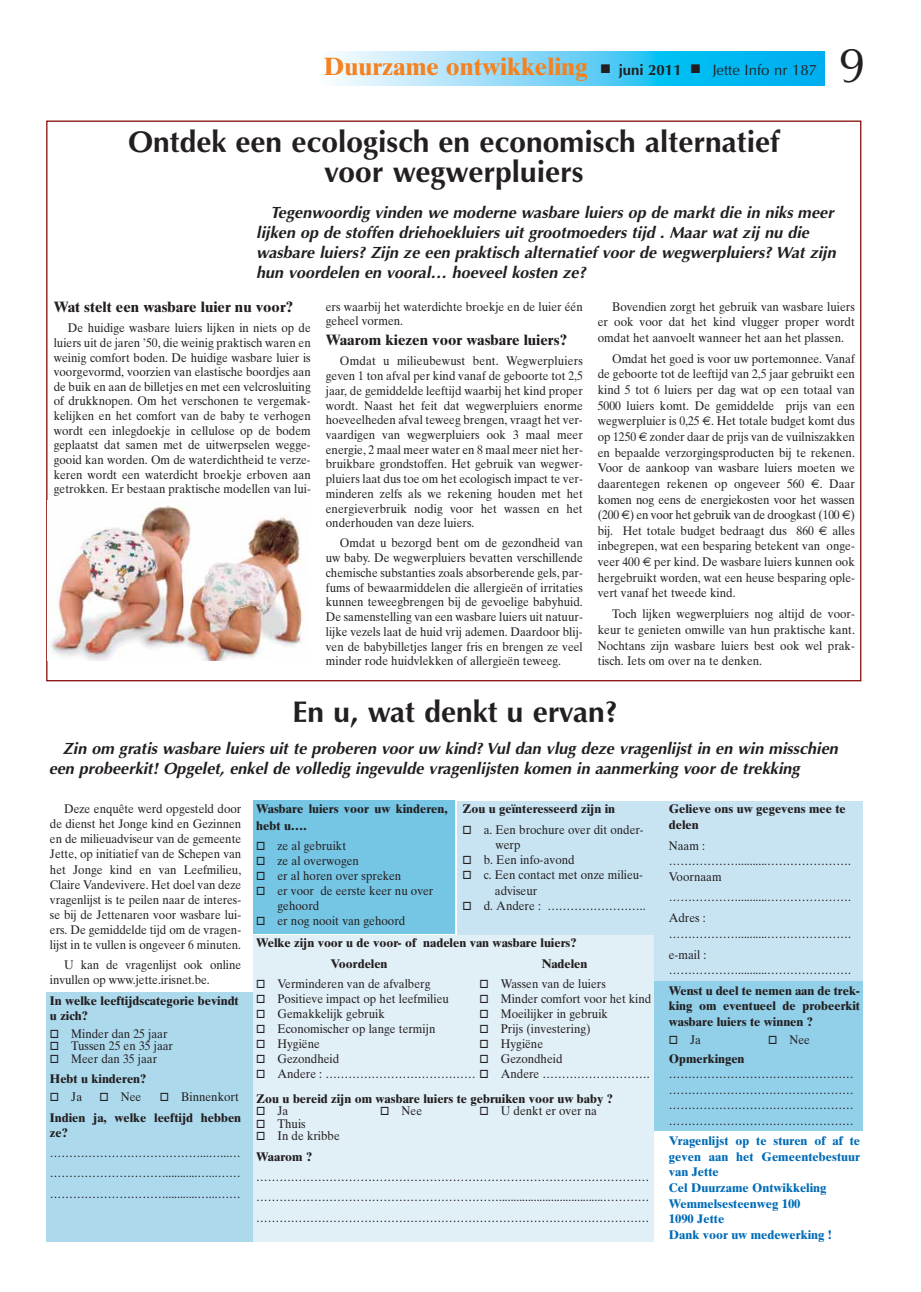
<style>
.page{position:relative;width:921px;height:1292px;background:#fff}
.page>*{position:absolute;margin:0;border:0;box-sizing:border-box;transform-origin:0 0}
.t1{font:49.25px "Optima";color:#231f20}
.t2{font:700 30px/30px "Optima";color:#231f20;text-align:center}
.t3{font:700 25px "Times Ten";color:#f5821f}
.t4{font:italic 700 16.25px/20px "Optima";color:#231f20}
.t5{font:700 15px "Times Ten";color:#231f20}
.t6{font:12.5px/14.8px "Times Ten";color:#231f20;text-align:justify;scale:.93 1}
.t7{font:700 12.5px/15.5px "Times Ten";color:#231f20}
.t8{font:700 12.5px/15.5px "Times Ten";color:#006cb7}
.s1{color:#231f20}
.s2{font-family:"Optima";font-size:15px;color:#231f20}
.s3{font-family:"Optima";font-weight:400;font-size:15px;color:#231f20}
.s4{font-family:"Euro Sans"}
</style>
<div class="page">
<div style="left:649px;top:981px;width:214px;height:149px;background:#92cfe8"></div>
<div style="left:457px;top:801px;width:406px;height:180px;background:#c8e4f2"></div>
<div style="left:254px;top:801px;width:201px;height:133px;background:#75c5e4"></div>
<div style="left:46px;top:992px;width:208px;height:250px;background:#add9ec"></div>
<svg style="left:334px;top:51px;width:490px;height:34px;background:#63d0f6"></svg>
<img style="left:49px;top:505px;width:259px;height:156px">
<div style="left:254px;top:936px;width:400px;height:306px;background:#e1eff6"></div>
<h3 class="t3" style="left:324px;top:57px;width:495px">Duurzame ontwikkeling <span class="s1">■</span> <span class="s2">juni 2011</span> <span class="s1">■</span> <span class="s3">Jette Info nr 187</span></h3>
<h1 class="t1" style="left:839px;top:45px;width:29px">9</h1>
<h2 class="t2" style="left:128px;top:130px;width:653px">Ontdek een ecologisch en economisch alternatief voor wegwerpluiers</h2>
<p class="t4" style="left:256px;top:204px;width:584px;text-indent:14px">Tegenwoordig vinden we moderne wasbare luiers op de markt die in niks meer lijken op de stoffen driehoekluiers uit grootmoeders tijd . Maar wat zij nu die wasbare luiers? Zijn ze een praktisch alternatief voor de wegwerpluiers? Wat zijn hun voordelen en vooral… hoeveel kosten ze?</p>
<p class="t5" style="left:54px;top:302px;width:241px">Wat stelt een wasbare luier nu voor?</p>
<p class="t6" style="left:54px;top:322px;width:278px;text-indent:14px">De huidige wasbare luiers lijken in niets op de luiers uit de jaren ’50, die weinig praktisch waren en weinig comfort boden. De huidige wasbare luier is voorgevormd, voorzien van elastische boordjes aan de buik en aan de billetjes en met een velcrosluiting of drukknopen. Om het verschonen te vergemak&shy;kelijken en het comfort van de baby te verhogen wordt een inlegdoekje in cellulose op de bodem geplaatst dat samen met de uitwerpselen wegge&shy;gooid kan worden. Om de waterdichtheid te verze&shy;keren wordt een waterdicht broekje erboven aan getrokken. Er bestaan praktische modellen van lui-</p>
<p class="t6" style="left:326px;top:300px;width:278px">ers waarbij het waterdichte broekje en de luier één geheel vormen.</p>
<p class="t5" style="left:326px;top:335px;width:243px">Waarom kiezen voor wasbare luiers?</p>
<p class="t6" style="left:326px;top:355px;width:278px;text-indent:14px">Omdat u milieubewust bent. Wegwerpluiers geven 1 ton afval per kind vanaf de geboorte tot 2,5 jaar, de gemiddelde leeftijd waarbij het kind proper wordt. Naast het feit dat wegwerpluiers enorme hoeveelheden afval teweeg brengen, vraagt het ver&shy;vaardigen van wegwerpluiers ook 3 maal meer energie, 2 maal meer water en 8 maal meer niet her&shy;bruikbare grondstoffen. Het gebruik van wegwer&shy;pluiers laat dus toe om het ecologisch impact te ver&shy;minderen zelfs als we rekening houden met het energieverbruik nodig voor het wassen en het onderhouden van deze luiers.</p>
<p class="t6" style="left:326px;top:537px;width:278px;text-indent:14px">Omdat u bezorgd bent om de gezondheid van uw baby. De wegwerpluiers bevatten verschillende chemische substanties zoals absorberende gels, par&shy;fums of bewaarmiddelen die allergieën of irritaties kunnen teweegbrengen bij de gevoelige babyhuid.<br>De samenstelling van een wasbare luiers uit natuur&shy;lijke vezels laat de huid vrij ademen. Daardoor blij&shy;ven de babybilletjes langer fris en brengen ze veel minder rode huidvlekken of allergieën teweeg.</p>
<p class="t6" style="left:598px;top:300px;width:278px;line-height:15.6px;text-indent:14px">Bovendien zorgt het gebruik van wasbare luiers er ook voor dat het kind vlugger proper wordt omdat het aanvoelt wanneer het aan het plassen.</p>
<p class="t6" style="left:598px;top:352px;width:278px;line-height:15.6px;text-indent:14px">Omdat het goed is voor uw portemonnee. Vanaf de geboorte tot de leeftijd van 2,5 jaar gebruikt een kind 5 tot 6 luiers per dag wat op een totaal van 5000 luiers komt. De gemiddelde prijs van een wegwerpluier is 0,25 <span class="s4">€</span>. Het totale budget komt dus op 1250 <span class="s4">€</span> zonder daar de prijs van de vuilniszakken en bepaalde verzorgingsproducten bij te rekenen.<br>Voor de aankoop van wasbare luiers moeten we daarentegen rekenen op ongeveer 560 <span class="s4">€</span>. Daar komen nog eens de energiekosten voor het wassen (200 <span class="s4">€</span>) en voor het gebruik van de droogkast (100 <span class="s4">€</span>) bij. Het totale budget bedraagt dus 860 <span class="s4">€</span> alles inbegrepen, wat een besparing betekent van onge&shy;veer 400 <span class="s4">€</span> per kind. De wasbare luiers kunnen ook hergebruikt worden, wat een heuse besparing ople&shy;vert vanaf het tweede kind.</p>
<p class="t6" style="left:598px;top:607px;width:278px;line-height:15.6px;text-indent:14px">Toch lijken wegwerpluiers nog altijd de voor&shy;keur te genieten omwille van hun praktische kant.<br>Nochtans zijn wasbare luiers best ook wel prak&shy;tisch. Iets om over na te denken.</p>
<h2 class="t2" style="left:293px;top:700px;width:327px">En u, wat denkt u ervan?</h2>
<h3 class="t4" style="left:49px;top:740px;width:794px;text-indent:14px">Zin om gratis wasbare luiers uit te proberen voor uw kind? Vul dan vlug deze vragenlijst in en win misschien een probeerkit! Opgelet, enkel de volledig ingevulde vragenlijsten komen in aanmerking voor de trekking</h3>
<p class="t6" style="left:50px;top:803px;width:207px;line-height:15.1px;text-indent:14px">Deze enquête werd opgesteld door de dienst het Jonge kind en Gezinnen en de milieuadviseur van de gemeente Jette, op initiatief van de Schepen van het Jonge kind en van Leefmilieu, Claire Vandevivere. Het doel van deze vragenlijst is te peilen naar de interes&shy;se bij de Jettenaren voor wasbare lui&shy;ers. De gemiddelde tijd om de vragen&shy;lijst in te vullen is ongeveer 6 minuten.</p>
<p class="t6" style="left:50px;top:959px;width:207px;line-height:15.1px;text-indent:14px">U kan de vragenlijst ook online invullen op www.jette.irisnet.be.</p>
<p class="t7" style="left:50px;top:994px;width:190px;line-height:15.1px">In welke leeftijdscategorie bevindt u zich?</p>
<p class="t6" style="left:71px;top:1028px;width:111px;line-height:12.6px;text-align:left">Minder dan 25 jaar<br>Tussen 25 en 35 jaar<br>Meer dan 35 jaar</p>
<p class="t7" style="left:50px;top:1072px;width:98px">Hebt u kinderen?</p>
<p class="t6" style="left:71px;top:1091px;width:13px">Ja</p>
<p class="t6" style="left:121px;top:1091px;width:24px">Nee</p>
<p class="t6" style="left:181px;top:1091px;width:64px">Binnenkort</p>
<p class="t7" style="left:50px;top:1111px;width:193px;line-height:15.1px">Indien ja, welke leeftijd hebben ze?</p>
<p class="t6" style="left:50px;top:1144px;width:207px;line-height:20.4px">…………………………………...…...… …………………………...........…...…… …………………………...........…...……</p>
<p class="t7" style="left:256px;top:802px;width:193px;line-height:16.2px">Wasbare luiers voor uw kinderen, hebt u….</p>
<p class="t6" style="left:277px;top:839px;width:169px;text-align:left">ze al gebruikt<br>ze al overwogen<br>er al horen over spreken<br>er voor de eerste keer nu over gehoord<br>er nog nooit van gehoord</p>
<p class="t7" style="left:462px;top:802px;width:154px">Zou u geïnteresseerd zijn in</p>
<p class="t6" style="left:484px;top:823px;width:174px">a. Een brochure over dit onder-</p>
<p class="t6" style="left:495px;top:839px;width:28px">werp</p>
<p class="t6" style="left:484px;top:854px;width:99px">b. Een info-avond</p>
<p class="t6" style="left:484px;top:869px;width:173px">c. Een contact met onze milieu-</p>
<p class="t6" style="left:495px;top:884px;width:47px">adviseur</p>
<p class="t6" style="left:484px;top:899px;width:175px">d. Andere : ……………………..</p>
<p class="t7" style="left:330px;top:934px;width:248px;line-height:20.4px;text-indent:-74px">Welke zijn voor u de voor- of nadelen van wasbare luiers?<br>Voordelen</p>
<p class="t7" style="left:542px;top:957px;width:47px">Nadelen</p>
<p class="t6" style="left:277px;top:977px;width:166px">Verminderen van de afvalberg</p>
<p class="t6" style="left:501px;top:977px;width:114px">Wassen van de luiers</p>
<p class="t6" style="left:277px;top:992px;width:186px">Positieve impact op het leefmilieu</p>
<p class="t6" style="left:501px;top:992px;width:163px">Minder comfort voor het kind</p>
<p class="t6" style="left:277px;top:1007px;width:117px">Gemakkelijk gebruik</p>
<p class="t6" style="left:501px;top:1007px;width:117px">Moeilijker in gebruik</p>
<p class="t6" style="left:277px;top:1022px;width:171px">Economischer op lange termijn</p>
<p class="t6" style="left:501px;top:1022px;width:98px">Prijs (investering)</p>
<p class="t6" style="left:277px;top:1037px;width:47px">Hygiëne</p>
<p class="t6" style="left:501px;top:1037px;width:47px">Hygiëne</p>
<p class="t6" style="left:277px;top:1052px;width:68px">Gezondheid</p>
<p class="t6" style="left:501px;top:1052px;width:68px">Gezondheid</p>
<p class="t6" style="left:277px;top:1067px;width:215px">Andere : …………………………………</p>
<p class="t6" style="left:501px;top:1067px;width:161px">Andere ……………………….</p>
<p class="t7" style="left:256px;top:1092px;width:358px">Zou u bereid zijn om wasbare luiers te gebruiken voor uw baby ?</p>
<p class="t6" style="left:277px;top:1105px;width:13px">Ja</p>
<p class="t6" style="left:401px;top:1105px;width:24px">Nee</p>
<p class="t6" style="left:501px;top:1105px;width:105px">U denkt er over na</p>
<p class="t6" style="left:277px;top:1119px;width:68px;line-height:12.5px">Thuis<br>In de kribbe</p>
<p class="t7" style="left:256px;top:1150px;width:57px">Waarom ?</p>
<p class="t6" style="left:256px;top:1168px;width:424px;line-height:20.4px">………………………………………………………………………………………… ………………………………………………………....................................………… …………………………………………………………………………………………</p>
<p class="t7" style="left:669px;top:802px;width:178px">Gelieve ons uw gegevens mee te delen</p>
<p class="t6" style="left:669px;top:839px;width:197px;line-height:15.5px;text-align:left">Naam : ………………..........………………….<br>Voornaam</p>
<p class="t6" style="left:669px;top:888px;width:197px;line-height:20.9px">………………..........………………….<br>Adres :</p>
<p class="t6" style="left:669px;top:924px;width:197px;line-height:20.9px">………………..........…………………. e-mail :</p>
<p class="t6" style="left:669px;top:964px;width:197px">………………..........………………….</p>
<p class="t7" style="left:669px;top:984px;width:193px;text-align:justify">Wenst u deel te nemen aan de trek&shy;king om eventueel de probeerkit wasbare luiers te winnen ?</p>
<p class="t6" style="left:690px;top:1034px;width:13px">Ja</p>
<p class="t6" style="left:789px;top:1034px;width:24px">Nee</p>
<p class="t7" style="left:669px;top:1052px;width:77px">Opmerkingen</p>
<p class="t6" style="left:669px;top:1067px;width:200px;line-height:15.5px">………………………………………… ………………………………………… ………………………………………… …………………………………………</p>
<p class="t8" style="left:669px;top:1135px;width:193px">Vragenlijst op te sturen of af te geven aan het Gemeentebestuur van Jette<br>Cel Duurzame Ontwikkeling<br>Wemmelsesteenweg 100<br>1090 Jette<br>Dank voor uw medewerking !</p>
</div>
